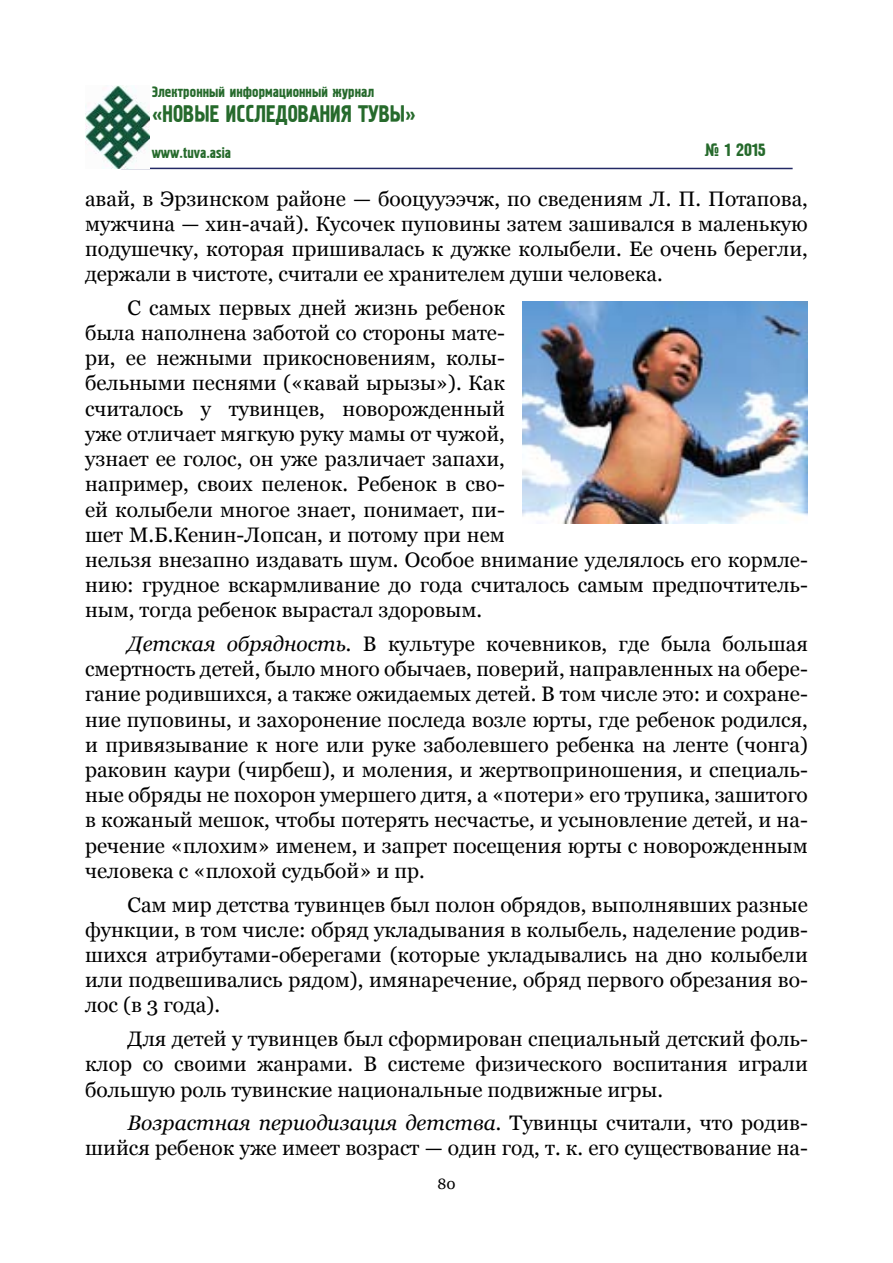
<style>
.page{position:relative;width:893px;height:1263px;background:#fff}
.page>*{position:absolute;margin:0;border:0;box-sizing:border-box;transform-origin:0 0}
.t1{font:24.3px "Pollock 1 CTT";color:#266a2c;scale:.86 1}
.t2{font:21px/25.2px "Georgia";color:#000;text-align:justify}
.t3{font:18px "Pollock 1 CTT";color:#266a2c}
.t4{font:15px "Pollock 1 CTT";color:#266a2c}
.t5{font:15px "Georgia";color:#000}
.s1{font-size:21px}
.s2{font-style:italic}
</style>
<div class="page">
<svg style="left:149px;top:167px;width:270px;height:3px"></svg>
<hr style="left:121px;top:168px;width:672px;height:1px;background:#232965">
<img style="left:85px;top:85px;width:65px;height:84px">
<img style="left:523px;top:302px;width:285px;height:221px">
<p class="t4" style="left:152px;top:83px;width:224px">Электронный информационный журнал</p>
<p class="t1" style="left:152px;top:100px;width:309px"><span class="s1">«</span>Новые исследования Тувы<span class="s1">»</span></p>
<p class="t4" style="left:152px;top:144px;width:81px">www.tuva.asia</p>
<p class="t3" style="left:704px;top:140px;width:63px">№ 1 2015</p>
<p class="t2" style="left:85px;top:186px;width:724px">авай, в Эрзинском районе — бооцууээчж, по сведениям Л. П. Потапова, мужчина — хин-ачай). Кусочек пуповины затем зашивался в маленькую подушечку, которая пришивалась к дужке колыбели. Ее очень берегли, держали в чистоте, считали ее хранителем души человека.</p>
<p class="t2" style="left:85px;top:295px;width:724px;text-align:left;text-indent:43px">С самых первых дней жизнь ребенок<br>была наполнена заботой со стороны мате-<br>ри, ее нежными прикосновениям, колы-<br>бельными песнями («кавай ырызы»). Как<br>считалось у тувинцев, новорожденный<br>уже отличает мягкую руку мамы от чужой,<br>узнает ее голос, он уже различает запахи,<br>например, своих пеленок. Ребенок в сво-<br>ей колыбели многое знает, понимает, пи-<br>шет М.Б.Кенин-Лопсан, и потому при нем<br>нельзя внезапно издавать шум. Особое внимание уделялось его кормле&shy;нию: грудное вскармливание до года считалось самым предпочтитель&shy;ным, тогда ребенок вырастал здоровым.</p>
<p class="t2" style="left:85px;top:632px;width:724px;text-indent:43px"><span class="s2">Детская обрядность.</span> В культуре кочевников, где была большая смертность детей, было много обычаев, поверий, направленных на обере&shy;гание родившихся, а также ожидаемых детей. В том числе это: и сохране&shy;ние пуповины, и захоронение последа возле юрты, где ребенок родился, и привязывание к ноге или руке заболевшего ребенка на ленте (чонга) раковин каури (чирбеш), и моления, и жертвоприношения, и специаль&shy;ные обряды не похорон умершего дитя, а «потери» его трупика, зашитого в кожаный мешок, чтобы потерять несчастье, и усыновление детей, и на&shy;речение «плохим» именем, и запрет посещения юрты с новорожденным человека с «плохой судьбой» и пр.</p>
<p class="t2" style="left:85px;top:892px;width:724px;text-indent:43px">Сам мир детства тувинцев был полон обрядов, выполнявших разные функции, в том числе: обряд укладывания в колыбель, наделение родив&shy;шихся атрибутами-оберегами (которые укладывались на дно колыбели или подвешивались рядом), имянаречение, обряд первого обрезания во&shy;лос (в 3 года).</p>
<p class="t2" style="left:85px;top:1027px;width:724px;text-indent:43px">Для детей у тувинцев был сформирован специальный детский фоль&shy;клор со своими жанрами. В системе физического воспитания играли большую роль тувинские национальные подвижные игры.</p>
<p class="t2" style="left:85px;top:1111px;width:724px;text-align:right"><span class="s2">Возрастная периодизация детства.</span> Тувинцы считали, что родив&shy;шийся ребенок уже имеет возраст — один год, т. к. его существование на-</p>
<p class="t5" style="left:437px;top:1175px;width:20px">80</p>
</div>
